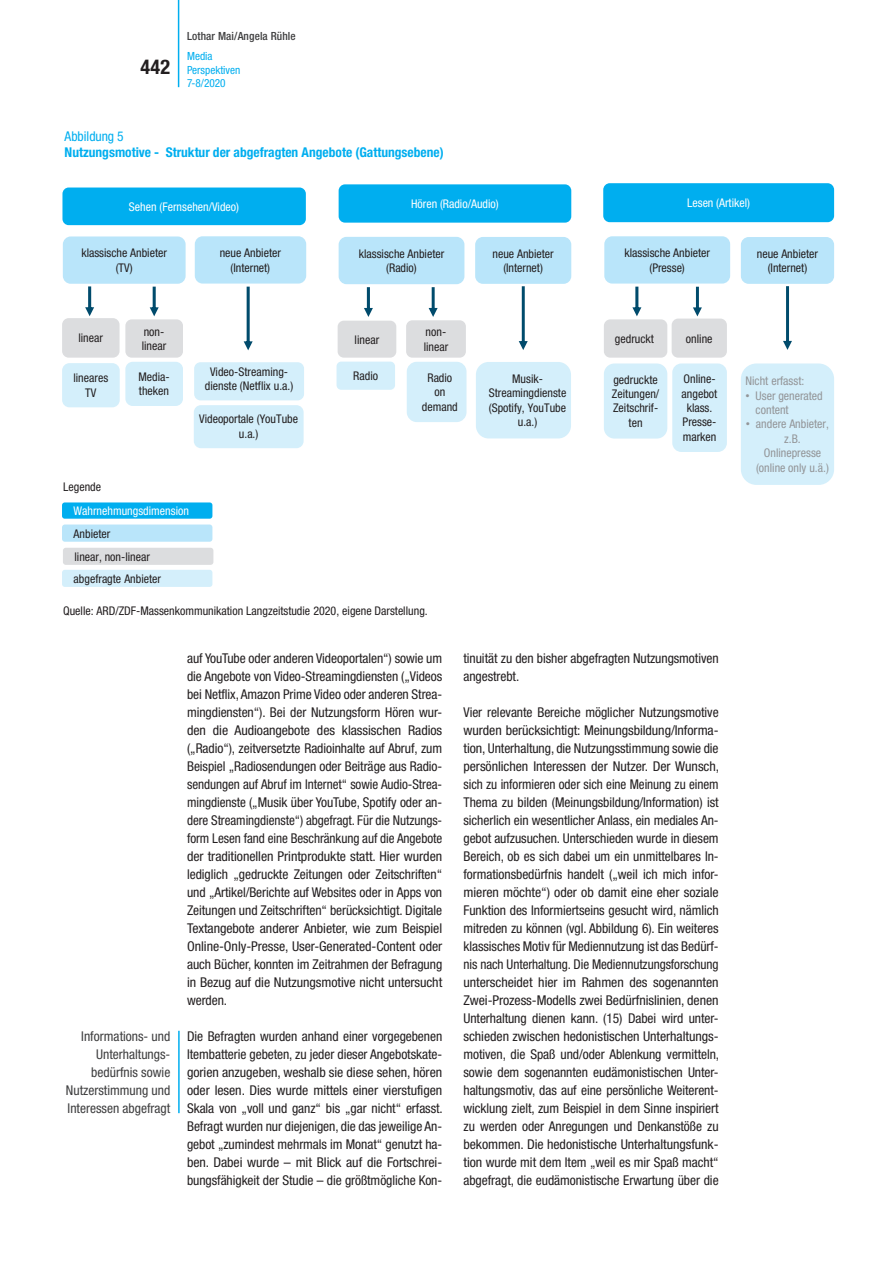
<style>
.page{position:relative;width:893px;height:1263px;background:#fff}
.page>*{position:absolute;margin:0;border:0;box-sizing:border-box;transform-origin:0 0}
.t1{font:700 condensed 20.25px "Helvetica Neue LT Std";color:#231f20}
.t2{font:condensed 13.5px/18px "Helvetica Neue LT Std";letter-spacing:-.005em;color:#231f20;text-align:justify}
.t3{font:condensed 13.5px/18px "Helvetica Neue LT Std";color:#3e3e3f;text-align:right}
.t4{font:700 condensed 13.5px "Helvetica Neue LT Std";color:#00aeef}
.t5{font:condensed 13.5px "Helvetica Neue LT Std";letter-spacing:-.005em;color:#00aeef}
.t6{font:condensed 12px/14.4px "Helvetica Neue LT Std";color:#231f20;text-align:center}
.t7{font:condensed 12px/14.4px "Helvetica Neue LT Std";color:#939598}
.t8{font:condensed 12px "Helvetica Neue LT Std";color:#fff}
.t9{font:condensed 11.25px/13.5px "Helvetica Neue LT Std";color:#00aeef}
.t10{font:500 condensed 11.25px "Helvetica Neue LT Std";letter-spacing:.01em;color:#3e3e3f}
.s1{font-family:"Arial";font-stretch:normal}
</style>
<div class="page">
<hr style="left:178px;top:0;width:1px;height:87px;background:#00aeef">
<hr style="left:178px;top:1031px;width:2px;height:82px;background:#00aeef">
<div style="left:62px;top:188px;width:244px;height:37px;background:#00aeef;border-radius:6px"></div>
<div style="left:339px;top:184px;width:232px;height:39px;background:#00aeef;border-radius:6px"></div>
<div style="left:603px;top:183px;width:231px;height:39px;background:#00aeef;border-radius:7px"></div>
<div style="left:63px;top:236px;width:123px;height:48px;background:#b9e5fa;border-radius:8px"></div>
<div style="left:195px;top:236px;width:111px;height:48px;background:#b9e5fa;border-radius:8px"></div>
<div style="left:339px;top:237px;width:125px;height:47px;background:#b9e5fa;border-radius:8px"></div>
<div style="left:475px;top:237px;width:96px;height:47px;background:#b9e5fa;border-radius:8px"></div>
<div style="left:741px;top:237px;width:93px;height:47px;background:#b9e5fa;border-radius:8px"></div>
<div style="left:604px;top:236px;width:126px;height:48px;background:#b9e5fa;border-radius:8px"></div>
<div style="left:62px;top:318px;width:58px;height:40px;background:#dcdddf;border-radius:7px"></div>
<div style="left:125px;top:319px;width:58px;height:39px;background:#dcdddf;border-radius:6px"></div>
<div style="left:62px;top:363px;width:58px;height:44px;background:#d4effb;border-radius:7px"></div>
<div style="left:125px;top:362px;width:58px;height:44px;background:#d4effb;border-radius:7px"></div>
<div style="left:194px;top:362px;width:110px;height:38px;background:#d4effb;border-radius:6px"></div>
<div style="left:476px;top:362px;width:95px;height:76px;background:#d4effb;border-radius:13px"></div>
<div style="left:604px;top:363px;width:63px;height:76px;background:#d4effb;border-radius:11px"></div>
<div style="left:672px;top:363px;width:55px;height:89px;background:#d4effb;border-radius:9px"></div>
<div style="left:741px;top:363px;width:93px;height:122px;background:#d4effb;border-radius:16px"></div>
<div style="left:62px;top:502px;width:150px;height:17px;background:#00aeef;border-radius:3px"></div>
<div style="left:62px;top:524px;width:150px;height:18px;background:#b9e5fa;border-radius:3px"></div>
<div style="left:63px;top:548px;width:150px;height:17px;background:#dcdddf;border-radius:3px"></div>
<div style="left:62px;top:570px;width:150px;height:17px;background:#d4effb;border-radius:3px"></div>
<svg style="left:85px;top:286px;width:9px;height:30px"></svg>
<svg style="left:364px;top:287px;width:9px;height:30px"></svg>
<div style="left:338px;top:321px;width:58px;height:37px;background:#dcdddf;border-radius:6px"></div>
<div style="left:406px;top:320px;width:60px;height:38px;background:#dcdddf;border-radius:6px"></div>
<div style="left:337px;top:362px;width:58px;height:28px;background:#d4effb;border-radius:5px"></div>
<div style="left:407px;top:362px;width:59px;height:60px;background:#d4effb;border-radius:10px"></div>
<svg style="left:519px;top:286px;width:9px;height:64px"></svg>
<svg style="left:632px;top:287px;width:9px;height:29px"></svg>
<div style="left:604px;top:319px;width:63px;height:39px;background:#dcdddf;border-radius:6px"></div>
<div style="left:672px;top:319px;width:55px;height:39px;background:#dcdddf;border-radius:7px"></div>
<svg style="left:783px;top:286px;width:9px;height:64px"></svg>
<svg style="left:150px;top:287px;width:9px;height:29px"></svg>
<svg style="left:429px;top:287px;width:9px;height:30px"></svg>
<svg style="left:693px;top:287px;width:9px;height:29px"></svg>
<div style="left:194px;top:405px;width:110px;height:43px;background:#d4effb;border-radius:7px"></div>
<svg style="left:244px;top:287px;width:9px;height:63px"></svg>
<p class="t10" style="left:187px;top:30px;width:110px">Lothar Mai/Angela Rühle</p>
<h1 class="t1" style="left:140px;top:54px;width:31px">442</h1>
<p class="t9" style="left:187px;top:49px;width:55px">Media<br>Perspektiven<br>7-8/2020</p>
<p class="t5" style="left:65px;top:128px;width:61px">Abbildung 5</p>
<p class="t4" style="left:65px;top:144px;width:381px">Nutzungsmotive - Struktur der abgefragten Angebote (Gattungsebene)</p>
<p class="t8" style="left:129px;top:200px;width:112px">Sehen (Fernsehen/Video)</p>
<p class="t8" style="left:411px;top:197px;width:89px">Hören (Radio/Audio)</p>
<p class="t8" style="left:687px;top:196px;width:64px">Lesen (Artikel)</p>
<p class="t6" style="left:81px;top:246px;width:87px">klassische Anbieter (TV)</p>
<p class="t6" style="left:220px;top:246px;width:63px">neue Anbieter (Internet)</p>
<p class="t6" style="left:359px;top:246px;width:87px">klassische Anbieter (Radio)</p>
<p class="t6" style="left:492px;top:246px;width:63px">neue Anbieter (Internet)</p>
<p class="t6" style="left:757px;top:246px;width:63px">neue Anbieter (Internet)</p>
<p class="t6" style="left:624px;top:246px;width:87px">klassische Anbieter (Presse)</p>
<p class="t6" style="left:78px;top:331px;width:26px">linear</p>
<p class="t6" style="left:142px;top:324px;width:26px;text-align:left">non&shy;linear</p>
<p class="t6" style="left:73px;top:371px;width:36px">lineares<br>TV</p>
<p class="t6" style="left:138px;top:369px;width:33px;text-align:left">Media&shy;theken</p>
<p class="t6" style="left:205px;top:364px;width:90px">Video-Streaming&shy;dienste (Netflix u.a.)</p>
<p class="t6" style="left:489px;top:371px;width:79px">Musik-<br>Streamingdienste (Spotify, YouTube u.a.)</p>
<p class="t6" style="left:612px;top:372px;width:49px">gedruckte<br>Zeitungen/<br>Zeitschrif&shy;ten</p>
<p class="t6" style="left:682px;top:372px;width:37px">Online&shy;angebot klass.<br>Presse&shy;marken</p>
<p class="t7" style="left:745px;top:374px;width:60px">Nicht erfasst:</p>
<p class="t6" style="left:355px;top:332px;width:26px">linear</p>
<p class="t6" style="left:424px;top:325px;width:26px;text-align:left">non&shy;linear</p>
<p class="t6" style="left:353px;top:368px;width:26px">Radio</p>
<p class="t6" style="left:422px;top:370px;width:37px">Radio on demand</p>
<p class="t6" style="left:615px;top:331px;width:41px">gedruckt</p>
<p class="t6" style="left:686px;top:331px;width:28px">online</p>
<p class="t7" style="left:756px;top:388px;width:69px;text-indent:-10px"><span class="s1">•</span> User generated content</p>
<p class="t7" style="left:746px;top:417px;width:85px"><span class="s1">•</span> andere Anbieter,</p>
<p class="t7" style="left:784px;top:431px;width:18px">z.B.</p>
<p class="t7" style="left:764px;top:446px;width:59px">Onlinepresse</p>
<p class="t7" style="left:756px;top:460px;width:74px">(online only u.ä.)</p>
<p class="t6" style="left:199px;top:412px;width:100px">Videoportale (YouTube u.a.)</p>
<p class="t6" style="left:63px;top:480px;width:40px">Legende</p>
<p class="t8" style="left:74px;top:504px;width:117px">Wahrnehmungsdimension</p>
<p class="t6" style="left:74px;top:522px;width:78px;line-height:23.2px;text-align:left">Anbieter<br>linear, non-linear</p>
<p class="t6" style="left:74px;top:571px;width:89px">abgefragte Anbieter</p>
<p class="t6" style="left:63px;top:604px;width:366px">Quelle: ARD/ZDF-Massenkommunikation Langzeitstudie 2020, eigene Darstellung.</p>
<p class="t3" style="left:66px;top:1027px;width:106px">Informations- und<br>Unterhaltungs&shy;bedürfnis sowie<br>Nutzerstimmung und<br>Interessen abgefragt</p>
<p class="t2" style="left:187px;top:649px;width:257px">auf YouTube oder anderen Videoportalen“) sowie um die Angebote von Video-Streamingdiensten („Videos bei Netflix, Amazon Prime Video oder anderen Strea&shy;mingdiensten“). Bei der Nutzungsform Hören wur&shy;den die Audioangebote des klassischen Radios („Radio“), zeitversetzte Radioinhalte auf Abruf, zum Beispiel „Radiosendungen oder Beiträge aus Radio&shy;sendungen auf Abruf im Internet“ sowie Audio-Strea&shy;mingdienste („Musik über YouTube, Spotify oder an&shy;dere Streamingdienste“) abgefragt. Für die Nutzungs&shy;form Lesen fand eine Beschränkung auf die Angebote der traditionellen Printprodukte statt. Hier wurden lediglich „gedruckte Zeitungen oder Zeitschriften“ und „Artikel/Berichte auf Websites oder in Apps von Zeitungen und Zeitschriften“ berücksichtigt. Digitale Textangebote anderer Anbieter, wie zum Beispiel Online-Only-Presse, User-Generated-Content oder auch Bücher, konnten im Zeitrahmen der Befragung in Bezug auf die Nutzungsmotive nicht untersucht werden.</p>
<p class="t2" style="left:187px;top:1027px;width:257px">Die Befragten wurden anhand einer vorgegebenen Itembatterie gebeten, zu jeder dieser Angebotskate&shy;gorien anzugeben, weshalb sie diese sehen, hören oder lesen. Dies wurde mittels einer vierstufigen Skala von „voll und ganz“ bis „gar nicht“ erfasst.<br>Befragt wurden nur diejenigen, die das jeweilige An&shy;gebot „zumindest mehrmals im Monat“ genutzt ha&shy;ben. Dabei wurde – mit Blick auf die Fortschrei&shy;bungsfähigkeit der Studie – die größtmögliche Kon-</p>
<p class="t2" style="left:463px;top:649px;width:257px">tinuität zu den bisher abgefragten Nutzungsmotiven angestrebt.</p>
<p class="t2" style="left:463px;top:703px;width:257px">Vier relevante Bereiche möglicher Nutzungsmotive wurden berücksichtigt: Meinungsbildung/Informa&shy;tion, Unterhaltung, die Nutzungsstimmung sowie die persönlichen Interessen der Nutzer. Der Wunsch, sich zu informieren oder sich eine Meinung zu einem Thema zu bilden (Meinungsbildung/Information) ist sicherlich ein wesentlicher Anlass, ein mediales An&shy;gebot aufzusuchen. Unterschieden wurde in diesem Bereich, ob es sich dabei um ein unmittelbares In&shy;formationsbedürfnis handelt („weil ich mich infor&shy;mieren möchte“) oder ob damit eine eher soziale Funktion des Informiertseins gesucht wird, nämlich mitreden zu können (vgl. Abbildung 6). Ein weiteres klassisches Motiv für Mediennutzung ist das Bedürf&shy;nis nach Unterhaltung. Die Mediennutzungsforschung unterscheidet hier im Rahmen des sogenannten Zwei-Prozess-Modells zwei Bedürfnislinien, denen Unterhaltung dienen kann. (15) Dabei wird unter&shy;schieden zwischen hedonistischen Unterhaltungs&shy;motiven, die Spaß und/oder Ablenkung vermitteln, sowie dem sogenannten eudämonistischen Unter&shy;haltungsmotiv, das auf eine persönliche Weiterent&shy;wicklung zielt, zum Beispiel in dem Sinne inspiriert zu werden oder Anregungen und Denkanstöße zu bekommen. Die hedonistische Unterhaltungsfunk&shy;tion wurde mit dem Item „weil es mir Spaß macht“ abgefragt, die eudämonistische Erwartung über die</p>
</div>
